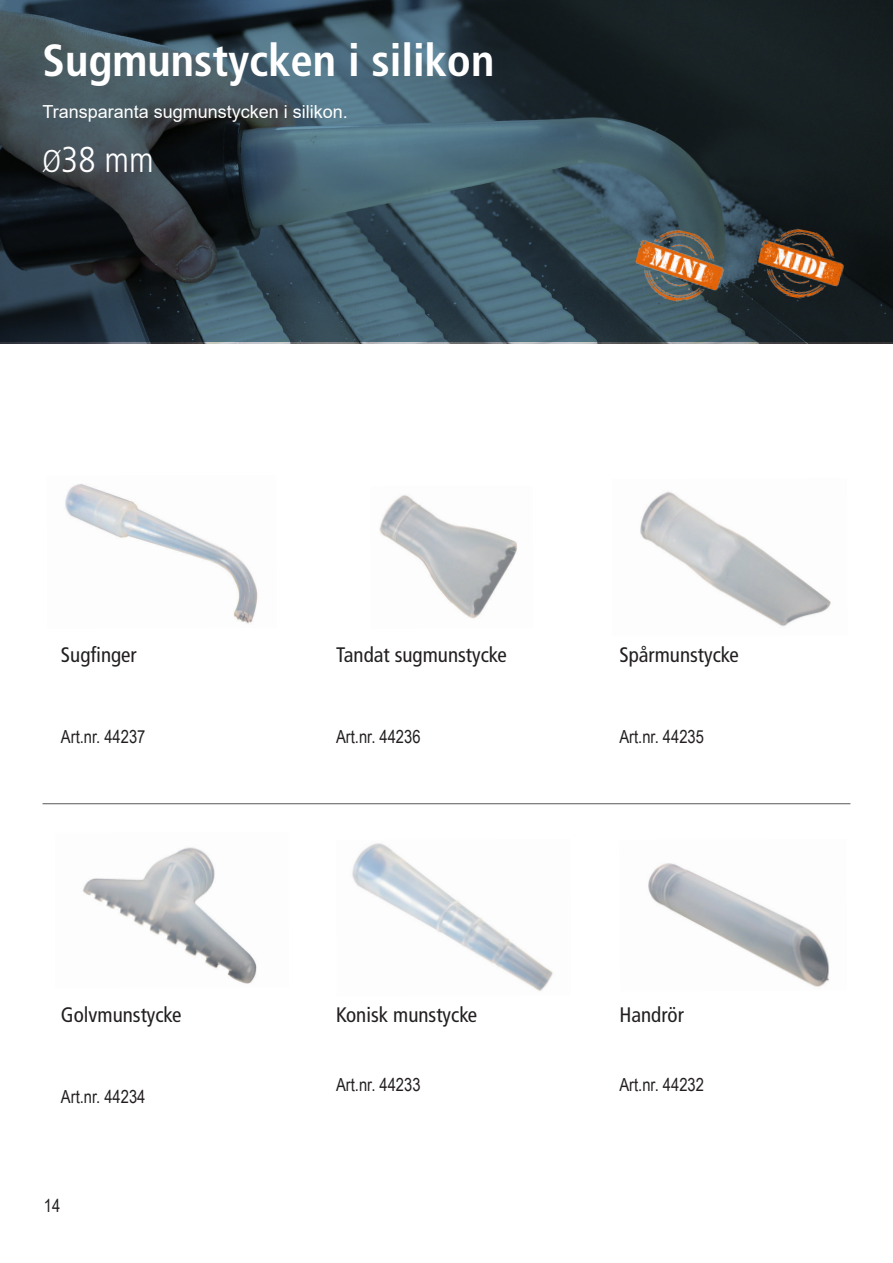
<style>
.page{position:relative;width:893px;height:1263px;background:#fff}
.page>*{position:absolute;margin:0;border:0;box-sizing:border-box;transform-origin:0 0}
.t1{font:700 condensed 45px "Frutiger LT Pro";color:#fff}
.t2{font:300 condensed 36px "Frutiger LT Pro";color:#fff}
.t3{font:condensed 21px "Frutiger LT Pro";color:#231f20}
.t4{font:18px "Arial Narrow";color:#231f20}
.t5{font:18px "Arial";color:#fff}
.s1{font-size:31.5px}
</style>
<div class="page">
<img style="left:65px;top:484px;width:193px;height:140px">
<img style="left:379px;top:495px;width:138px;height:124px">
<img style="left:640px;top:491px;width:191px;height:136px">
<img style="left:83px;top:847px;width:174px;height:137px">
<img style="left:352px;top:843px;width:201px;height:148px">
<img style="left:648px;top:863px;width:181px;height:124px">
<hr style="left:43px;top:803px;width:807px;height:1px;background:#57585a">
<svg style="left:0;top:0;width:893px;height:342px;background:#2f414a"></svg>
<img style="left:629px;top:222px;width:102px;height:89px">
<img style="left:752px;top:222px;width:98px;height:84px">
<p class="t1" style="left:43px;top:34px;width:453px">Sugmunstycken i silikon</p>
<p class="t5" style="left:43px;top:100px;width:307px">Transparanta sugmunstycken i silikon.</p>
<p class="t2" style="left:43px;top:138px;width:113px"><span class="s1">Ø</span>38 mm</p>
<p class="t3" style="left:61px;top:643px;width:77px">Sugfinger</p>
<p class="t4" style="left:61px;top:723px;width:86px">Art.nr. 44237</p>
<p class="t3" style="left:61px;top:1003px;width:122px">Golvmunstycke</p>
<p class="t4" style="left:61px;top:1083px;width:86px">Art.nr. 44234</p>
<p class="t4" style="left:44px;top:1193px;width:18px">14</p>
<p class="t3" style="left:336px;top:643px;width:172px">Tandat sugmunstycke</p>
<p class="t3" style="left:619px;top:643px;width:121px">Spårmunstycke</p>
<p class="t4" style="left:336px;top:723px;width:86px">Art.nr. 44236</p>
<p class="t4" style="left:619px;top:723px;width:86px">Art.nr. 44235</p>
<p class="t3" style="left:336px;top:1003px;width:143px">Konisk munstycke</p>
<p class="t3" style="left:619px;top:1003px;width:66px">Handrör</p>
<p class="t4" style="left:336px;top:1071px;width:86px">Art.nr. 44233</p>
<p class="t4" style="left:619px;top:1071px;width:86px">Art.nr. 44232</p>
</div>
